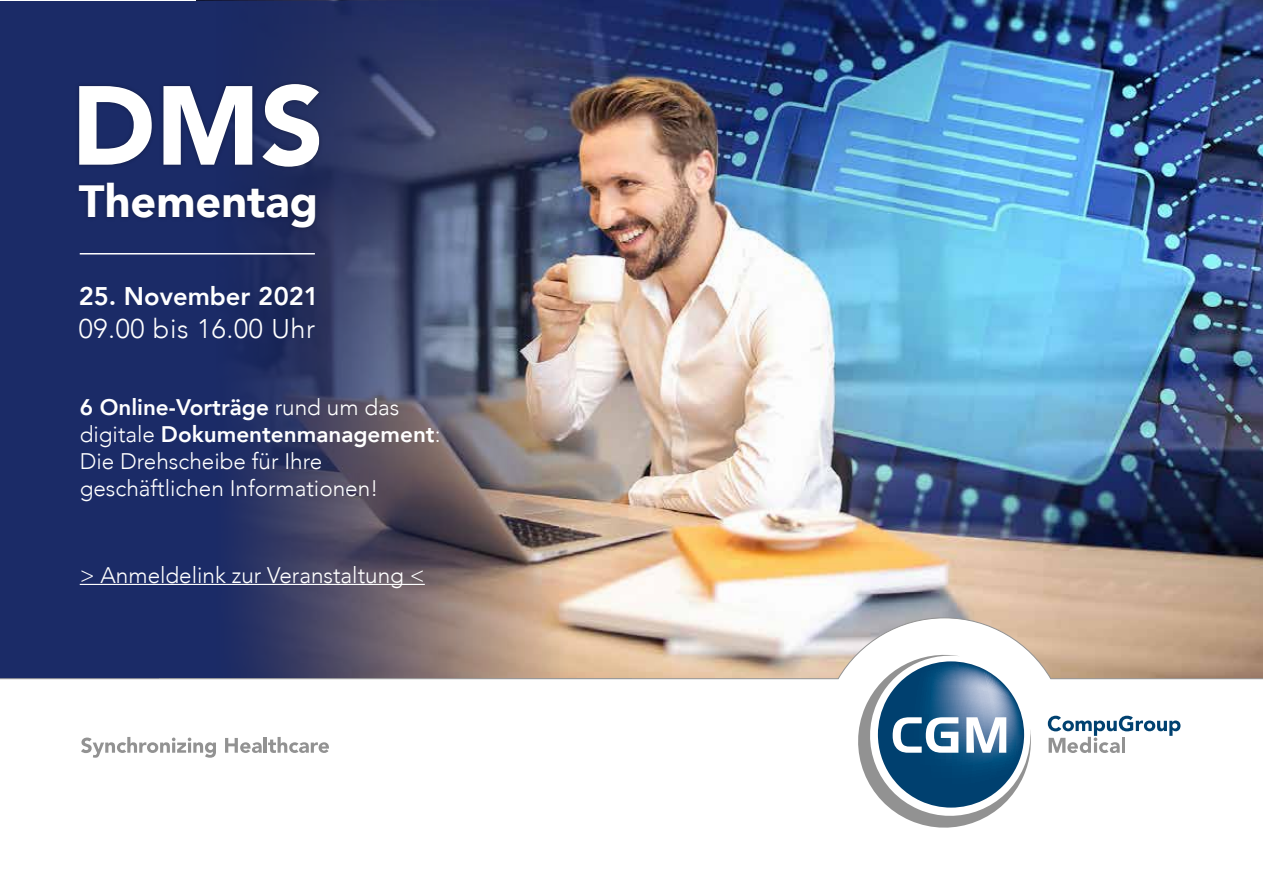
<style>
.page{position:relative;width:1263px;height:893px;background:#fff}
.page>*{position:absolute;margin:0;border:0;box-sizing:border-box;transform-origin:0 0}
.t1{font:900 111px "Avenir LT Com";color:#fff}
.t2{font:900 45px "Avenir LT Com";color:#fff}
.t3{font:300 27px "Avenir LT Com";letter-spacing:.025em;color:#fff}
.t4{font:800 25.5px "Avenir LT Com";color:#fff}
.t5{font:300 22.5px/27px "Avenir LT Com";color:#fff}
.s1{font-weight:800}
</style>
<div class="page">
<img style="left:197px;top:0;width:1066px;height:617px">
<img style="left:1px;top:1px;width:973px;height:616px">
<div style="left:75px;top:80px;width:249px;height:152px;background:#000;opacity:.3"></div>
<svg style="left:858px;top:680px;width:173px;height:148px"></svg>
<svg style="left:1048px;top:716px;width:132px;height:37px"></svg>
<hr style="left:1122px;top:737px;width:3px;height:16px;background:#929292">
<svg style="left:631px;top:617px;width:632px;height:63px"></svg>
<svg style="left:0;top:617px;width:631px;height:63px;background:#635e75"></svg>
<svg style="left:81px;top:737px;width:135px;height:21px"></svg>
<svg style="left:225px;top:737px;width:104px;height:16px"></svg>
<hr style="left:80px;top:253px;width:235px;height:1px;background:#fff">
<hr style="left:80px;top:584px;width:345px;height:1px;background:#fff">
<h1 class="t1" style="left:71px;top:59px;width:254px">DMS</h1>
<h2 class="t2" style="left:79px;top:174px;width:241px">Thementag</h2>
<p class="t4" style="left:79px;top:281px;width:242px">25. November 2021</p>
<p class="t3" style="left:79px;top:312px;width:238px">09.00 bis 16.00 Uhr</p>
<p class="t5" style="left:80px;top:394px;width:362px"><span class="s1">6 Online-Vorträge</span> rund um das digitale <span class="s1">Dokumentenmanagement</span>:<br>Die Drehscheibe für Ihre geschäftlichen Informationen!</p>
<p class="t5" style="left:80px;top:561px;width:347px">&gt; Anmeldelink zur Veranstaltung &lt;</p>
</div>
